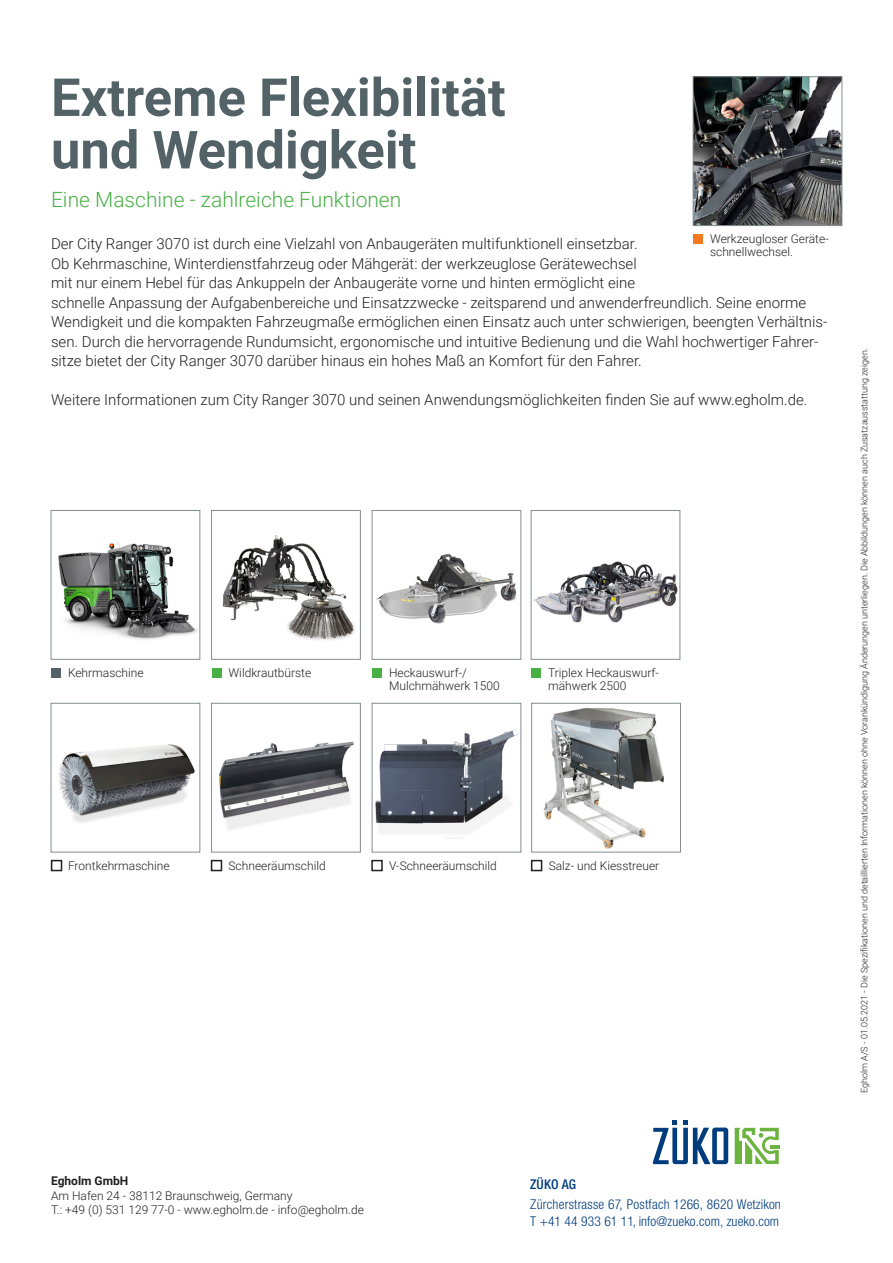
<style>
.page{position:relative;width:893px;height:1263px;background:#fff}
.page>*{position:absolute;margin:0;border:0;box-sizing:border-box;transform-origin:0 0}
.t1{font:700 52.5px/52.5px "Roboto";color:#526267}
.t2{font:300 21px "Roboto";color:#49b045}
.t3{font:300 15px/19.5px "Roboto";color:#231f20}
.t4{font:300 condensed 13.5px/16.2px "Helvetica Neue LT Std";letter-spacing:.01em;color:#013d7d}
.t5{font:500 condensed 13.5px "Helvetica Neue LT Std";letter-spacing:.01em;color:#013d7d}
.t6{font:300 12px/13.5px "Roboto";color:#231f20}
.t7{font:700 12px "Roboto";color:#231f20}
.t8{font:300 9px "Roboto";color:#231f20}
</style>
<div class="page">
<img style="left:58px;top:542px;width:140px;height:98px">
<div style="left:51px;top:510px;width:149px;height:149px;border:1px solid #818d91"></div>
<img style="left:376px;top:554px;width:141px;height:70px">
<div style="left:372px;top:510px;width:149px;height:149px;border:1px solid #818d91"></div>
<img style="left:533px;top:561px;width:145px;height:62px">
<div style="left:531px;top:510px;width:149px;height:149px;border:1px solid #818d91"></div>
<img style="left:59px;top:744px;width:136px;height:79px">
<div style="left:51px;top:703px;width:149px;height:149px;border:1px solid #818d91"></div>
<img style="left:219px;top:741px;width:135px;height:89px">
<div style="left:211px;top:703px;width:150px;height:149px;border:1px solid #818d91"></div>
<img style="left:375px;top:729px;width:143px;height:104px">
<div style="left:372px;top:703px;width:149px;height:149px;border:1px solid #818d91"></div>
<img style="left:543px;top:708px;width:121px;height:141px">
<div style="left:531px;top:703px;width:150px;height:149px;border:1px solid #818d91"></div>
<img style="left:222px;top:535px;width:133px;height:105px">
<div style="left:211px;top:510px;width:150px;height:149px;border:1px solid #818d91"></div>
<img style="left:695px;top:79px;width:145px;height:145px">
<div style="left:693px;top:77px;width:149px;height:149px;border:1px solid #818d91"></div>
<div style="left:51px;top:668px;width:10px;height:10px;background:#526267"></div>
<div style="left:212px;top:668px;width:9px;height:10px;background:#49b045"></div>
<div style="left:372px;top:668px;width:10px;height:10px;background:#49b045"></div>
<div style="left:531px;top:668px;width:10px;height:10px;background:#49b045"></div>
<div style="left:51px;top:860px;width:11px;height:11px;border:2px solid #231f20"></div>
<div style="left:211px;top:860px;width:11px;height:11px;border:2px solid #231f20"></div>
<div style="left:531px;top:860px;width:11px;height:11px;border:2px solid #231f20"></div>
<div style="left:371px;top:860px;width:12px;height:11px;border:2px solid #231f20"></div>
<div style="left:693px;top:234px;width:10px;height:10px;background:#f47921"></div>
<svg style="left:653px;top:1120px;width:75px;height:44px"></svg>
<svg style="left:735px;top:1128px;width:45px;height:36px"></svg>
<h1 class="t1" style="left:51px;top:69px;width:456px">Extreme Flexibilität und Wendigkeit</h1>
<h2 class="t2" style="left:51px;top:185px;width:352px">Eine Maschine - zahlreiche Funktionen</h2>
<p class="t6" style="left:710px;top:232px;width:120px;line-height:12.8px">Werkzeugloser Geräte&shy;schnellwechsel.</p>
<p class="t3" style="left:51px;top:234px;width:778px">Der City Ranger 3070 ist durch eine Vielzahl von Anbaugeräten multifunktionell einsetzbar.<br>Ob Kehrmaschine, Winterdienstfahrzeug oder Mähgerät: der werkzeuglose Gerätewechsel<br>mit nur einem Hebel für das Ankuppeln der Anbaugeräte vorne und hinten ermöglicht eine<br>schnelle Anpassung der Aufgabenbereiche und Einsatzzwecke - zeitsparend und anwenderfreundlich. Seine enorme Wendigkeit und die kompakten Fahrzeugmaße ermöglichen einen Einsatz auch unter schwierigen, beengten Verhältnis&shy;sen. Durch die hervorragende Rundumsicht, ergonomische und intuitive Bedienung und die Wahl hochwertiger Fahrer&shy;sitze bietet der City Ranger 3070 darüber hinaus ein hohes Maß an Komfort für den Fahrer.</p>
<p class="t3" style="left:51px;top:390px;width:758px">Weitere Informationen zum City Ranger 3070 und seinen Anwendungsmöglichkeiten finden Sie auf www.egholm.de.</p>
<p class="t6" style="left:68px;top:665px;width:77px">Kehrmaschine</p>
<p class="t6" style="left:229px;top:665px;width:84px">Wildkrautbürste</p>
<p class="t6" style="left:389px;top:665px;width:112px">Heckauswurf-/<br>Mulchmähwerk 1500</p>
<p class="t6" style="left:548px;top:665px;width:112px">Triplex Heckauswurf&shy;mähwerk 2500</p>
<p class="t6" style="left:68px;top:858px;width:103px">Frontkehrmaschine</p>
<p class="t6" style="left:229px;top:858px;width:99px">Schneeräumschild</p>
<p class="t6" style="left:389px;top:858px;width:109px">V-Schneeräumschild</p>
<p class="t6" style="left:549px;top:858px;width:112px">Salz- und Kiesstreuer</p>
<p class="t8" style="left:858px;top:1093px;width:746px;rotate:-90deg">Egholm A/S - 01.05.2021 - Die Spezifikationen und detaillierten Informationen können ohne Vorankündigung Änderungen unterliegen. Die Abbildungen können auch Zusatzausstattung zeigen.</p>
<p class="t7" style="left:51px;top:1172px;width:79px">Egholm GmbH</p>
<p class="t6" style="left:51px;top:1188px;width:314px;line-height:14.4px">Am Hafen 24 - 38112 Braunschweig, Germany<br>T.: +49 (0) 531 129 77-0 - www.egholm.de - info@egholm.de</p>
<p class="t5" style="left:530px;top:1176px;width:47px">ZÜKO AG</p>
<p class="t4" style="left:530px;top:1196px;width:252px">Zürcherstrasse 67, Postfach 1266, 8620 Wetzikon<br>T +41 44 933 61 11, info@zueko.com, zueko.com</p>
</div>
